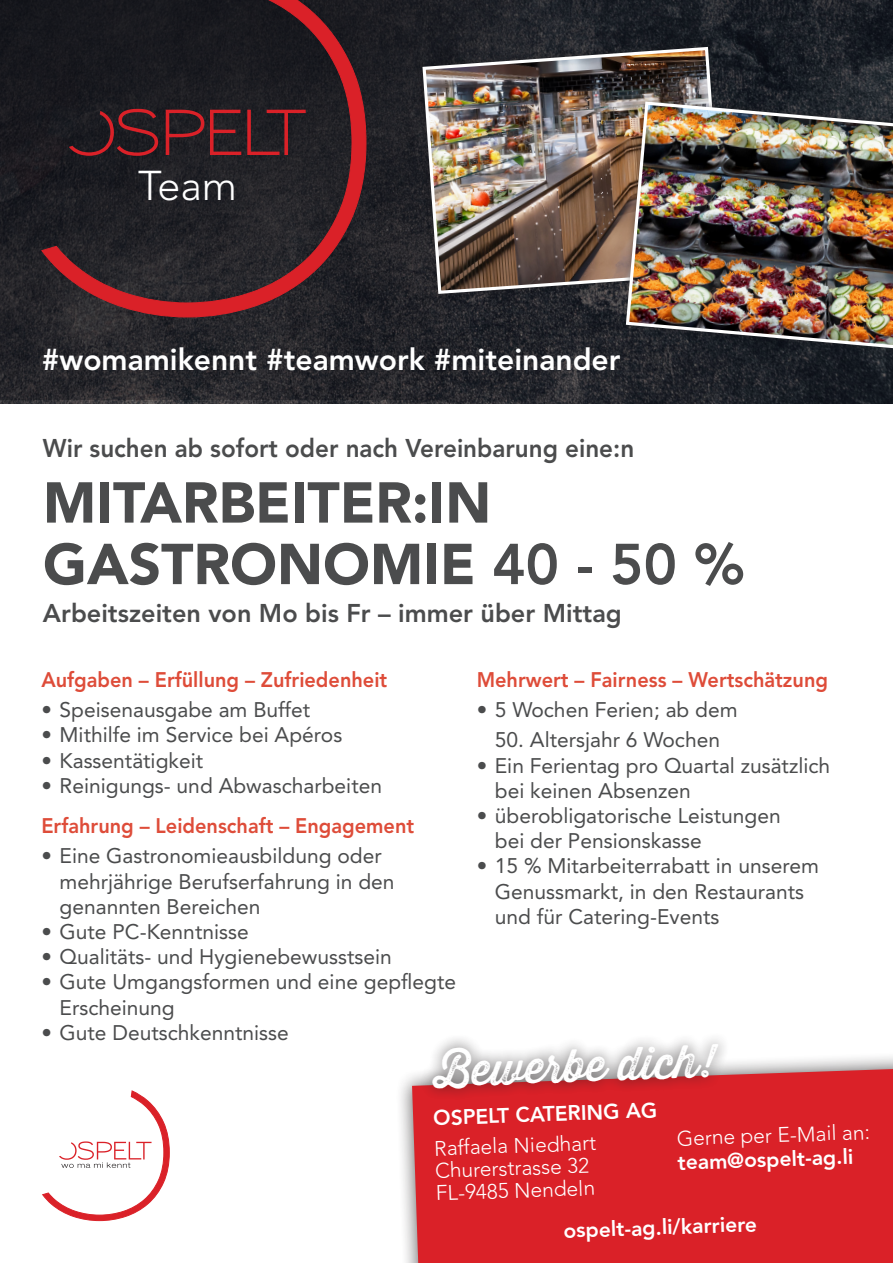
<style>
.page{position:relative;width:893px;height:1263px;background:#fff}
.page>*{position:absolute;margin:0;border:0;box-sizing:border-box;transform-origin:0 0}
.t1{font:900 57px "Avenir LT Std";color:#4b4c4d}
.t2{font:45px "Thirsty Rough Reg Two";color:#fff}
.t3{font:300 41.25px "Avenir LT Std";color:#fff}
.Fließtext{font:800 30px "Avenir LT Std";color:#fff}
.t4{font:800 25.5px "Avenir LT Std";color:#4b4c4d;scale:.95 1}
.t5{font:800 25.5px "Avenir LT Std";color:#4b4c4d}
.t6{font:21px/25.2px "Avenir LT Std";color:#4b4c4d}
.Fließtext-2{font:800 21px "Avenir LT Std";color:#de4c39;scale:.95 1}
.Fließtext-3{font:300 21px/22.5px "Avenir LT Std";color:#fff}
.t7{font:800 21px "Avenir LT Std";color:#fff}
.Fließtext-4{font:800 20.85px "Avenir LT Std";color:#fff}
.s1{font-weight:800}
</style>
<div class="page">
<svg style="left:0;top:0;width:893px;height:404px;background:#202329"></svg>
<svg style="left:0;top:0;width:546px;height:400px;background:#222227"></svg>
<svg style="left:400px;top:1057px;width:493px;height:206px"></svg>
<div style="left:412px;top:1060px;width:481px;height:203px;background:#da2128"></div>
<svg style="left:418px;top:1038px;width:315px;height:65px"></svg>
<svg style="left:42px;top:1091px;width:128px;height:130px"></svg>
<svg style="left:41px;top:0;width:326px;height:318px;background:#311f24"></svg>
<svg style="left:166px;top:110px;width:38px;height:45px;background:#4c1f24"></svg>
<svg style="left:210px;top:110px;width:31px;height:45px"></svg>
<svg style="left:247px;top:110px;width:59px;height:45px;background:#441f25"></svg>
<svg style="left:69px;top:109px;width:89px;height:47px;background:#3d1d22"></svg>
<svg style="left:415px;top:39px;width:316px;height:263px;background:#222429"></svg>
<img style="left:421px;top:45px;width:304px;height:251px">
<svg style="left:618px;top:94px;width:275px;height:264px;background:#433d3c"></svg>
<img style="left:624px;top:100px;width:269px;height:252px">
<h3 class="t3" style="left:138px;top:162px;width:100px">Team</h3>
<p class="Fließtext" style="left:42px;top:342px;width:580px">#womamikennt #teamwork #miteinander</p>
<p class="t4" style="left:43px;top:433px;width:624px">Wir suchen ab sofort oder nach Vereinbarung eine:n</p>
<p class="t1" style="left:43px;top:468px;width:450px">MITARBEITER:IN</p>
<p class="t1" style="left:43px;top:530px;width:703px">GASTRONOMIE <span class="s1">40 - 50 %</span></p>
<p class="t5" style="left:43px;top:598px;width:580px">Arbeitszeiten von Mo bis Fr – immer über Mittag</p>
<p class="Fließtext-2" style="left:41px;top:667px;width:366px">Aufgaben – Erfüllung – Zufriedenheit</p>
<p class="t6" style="left:41px;top:697px;width:270px">• Speisenausgabe am Buffet</p>
<p class="t6" style="left:41px;top:723px;width:302px">• Mithilfe im Service bei Apéros</p>
<p class="t6" style="left:41px;top:748px;width:163px">• Kassentätigkeit</p>
<p class="t6" style="left:41px;top:773px;width:342px">• Reinigungs- und Abwascharbeiten</p>
<p class="Fließtext-2" style="left:41px;top:813px;width:394px">Erfahrung – Leidenschaft – Engagement</p>
<p class="t6" style="left:60px;top:844px;width:336px;text-indent:-18px">• Eine Gastronomieausbildung oder mehrjährige Berufserfahrung in den genannten Bereichen</p>
<p class="t6" style="left:41px;top:919px;width:209px">• Gute PC-Kenntnisse</p>
<p class="t6" style="left:41px;top:944px;width:352px">• Qualitäts- und Hygienebewusstsein</p>
<p class="t6" style="left:60px;top:970px;width:398px;text-indent:-18px">• Gute Umgangsformen und eine gepflegte<br>Erscheinung</p>
<p class="t6" style="left:41px;top:1020px;width:249px">• Gute Deutschkenntnisse</p>
<p class="Fließtext-2" style="left:477px;top:667px;width:371px">Mehrwert – Fairness – Wertschätzung</p>
<p class="t6" style="left:477px;top:697px;width:262px">• 5 Wochen Ferien; ab dem</p>
<p class="t6" style="left:495px;top:728px;width:227px">50. Altersjahr 6 Wochen</p>
<p class="t6" style="left:495px;top:753px;width:337px;text-indent:-18px">• Ein Ferientag pro Quartal zusätzlich bei keinen Absenzen</p>
<p class="t6" style="left:495px;top:803px;width:287px;text-indent:-18px">• überobligatorische Leistungen bei der Pensionskasse</p>
<p class="t6" style="left:495px;top:854px;width:326px;text-indent:-18px">• 15 % Mitarbeiterrabatt in unserem<br>Genussmarkt, in den Restaurants und für Catering-Events</p>
<h2 class="t2" style="left:433px;top:1037px;width:282px;rotate:-2deg">Bewerbe dich!</h2>
<p class="Fließtext-3" style="left:676px;top:1127px;width:195px;rotate:-2deg">Gerne per E-Mail an:</p>
<p class="t7" style="left:677px;top:1150px;width:177px;rotate:-2deg">team@ospelt-ag.li</p>
<p class="Fließtext-4" style="left:433px;top:1105px;width:225px;rotate:-2deg">OSPELT CATERING AG</p>
<p class="Fließtext-3" style="left:434px;top:1137px;width:163px;rotate:-2deg">Raffaela Niedhart<br>Churerstrasse 32<br>FL-9485 Nendeln</p>
<p class="t7" style="left:563px;top:1218px;width:195px;rotate:-2deg">ospelt-ag.li/karriere</p>
</div>
